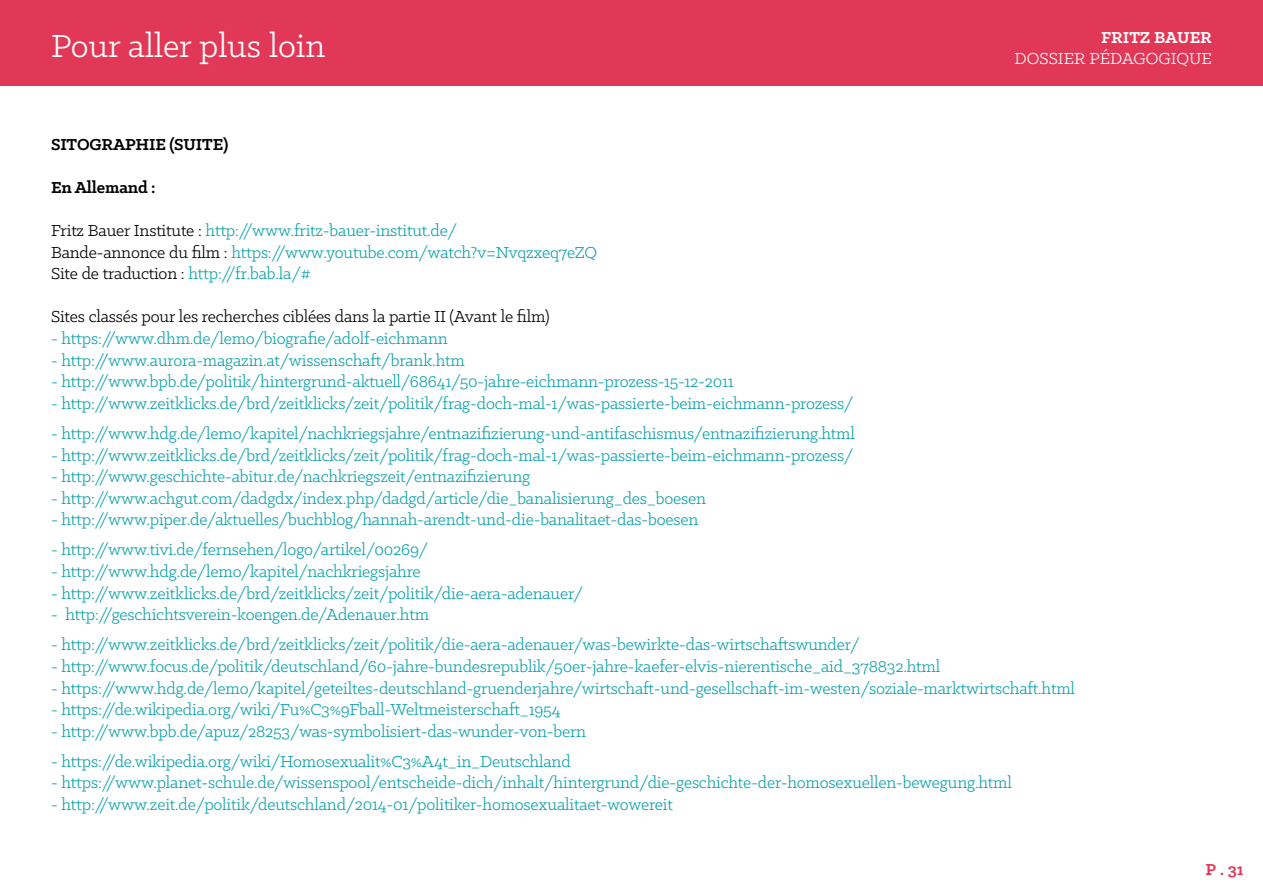
<style>
.page{position:relative;width:1263px;height:893px;background:#fff}
.page>*{position:absolute;margin:0;border:0;box-sizing:border-box;transform-origin:0 0}
.t1{font:36px "Klinic Slab";color:#fff}
.t2{font:18px/21.6px "Klinic Slab";letter-spacing:-.01em;color:#11a2ac}
.t3{font:18px "Klinic Slab";letter-spacing:-.01em;color:#000}
.t4{font:700 18px "Klinic Slab";letter-spacing:-.01em;color:#000}
.t5{font:18px "Klinic Slab";color:#fff}
.t6{font:700 18px "Klinic Slab";color:#fff}
.t7{font:700 18px "Klinic Slab";color:#e03856}
.s1{color:#000}
</style>
<div class="page">
<div style="left:0;top:0;width:1263px;height:85px;background:#e03856"></div>
<h1 class="t1" style="left:51px;top:23px;width:276px">Pour aller plus loin</h1>
<p class="t6" style="left:1101px;top:25px;width:112px">FRITZ BAUER</p>
<p class="t5" style="left:1015px;top:47px;width:199px">DOSSIER PÉDAGOGIQUE</p>
<p class="t4" style="left:51px;top:132px;width:179px">SITOGRAPHIE (SUITE)</p>
<p class="t4" style="left:51px;top:175px;width:106px">En Allemand :</p>
<p class="t2" style="left:51px;top:219px;width:548px"><span class="s1">Fritz Bauer Institute :</span> http://www.fritz-bauer-institut.de/<br><span class="s1">Bande-annonce du film :</span> https://www.youtube.com/watch?v=Nvqzxeq7eZQ<br><span class="s1">Site de traduction :</span> http://fr.bab.la/#</p>
<p class="t3" style="left:51px;top:305px;width:500px">Sites classés pour les recherches ciblées dans la partie II (Avant le film)</p>
<p class="t2" style="left:51px;top:327px;width:398px">- https://www.dhm.de/lemo/biografie/adolf-eichmann</p>
<p class="t2" style="left:51px;top:349px;width:415px">- http://www.aurora-magazin.at/wissenschaft/brank.htm</p>
<p class="t2" style="left:51px;top:370px;width:684px">- http://www.bpb.de/politik/hintergrund-aktuell/68641/50-jahre-eichmann-prozess-15-12-2011</p>
<p class="t2" style="left:51px;top:392px;width:804px">- http://www.zeitklicks.de/brd/zeitklicks/zeit/politik/frag-doch-mal-1/was-passierte-beim-eichmann-prozess/</p>
<p class="t2" style="left:51px;top:422px;width:805px">- http://www.hdg.de/lemo/kapitel/nachkriegsjahre/entnazifizierung-und-antifaschismus/entnazifizierung.html</p>
<p class="t2" style="left:51px;top:444px;width:804px">- http://www.zeitklicks.de/brd/zeitklicks/zeit/politik/frag-doch-mal-1/was-passierte-beim-eichmann-prozess/</p>
<p class="t2" style="left:51px;top:465px;width:481px">- http://www.geschichte-abitur.de/nachkriegszeit/entnazifizierung</p>
<p class="t2" style="left:51px;top:487px;width:656px">- http://www.achgut.com/dadgdx/index.php/dadgd/article/die_banalisierung_des_boesen</p>
<p class="t2" style="left:51px;top:508px;width:649px">- http://www.piper.de/aktuelles/buchblog/hannah-arendt-und-die-banalitaet-das-boesen</p>
<p class="t2" style="left:51px;top:539px;width:379px">- http://www.tivi.de/fernsehen/logo/artikel/00269/</p>
<p class="t2" style="left:51px;top:560px;width:371px">- http://www.hdg.de/lemo/kapitel/nachkriegsjahre</p>
<p class="t2" style="left:51px;top:582px;width:534px">- http://www.zeitklicks.de/brd/zeitklicks/zeit/politik/die-aera-adenauer/</p>
<p class="t2" style="left:51px;top:603px;width:380px">- http://geschichtsverein-koengen.de/Adenauer.htm</p>
<p class="t2" style="left:51px;top:633px;width:810px">- http://www.zeitklicks.de/brd/zeitklicks/zeit/politik/die-aera-adenauer/was-bewirkte-das-wirtschaftswunder/</p>
<p class="t2" style="left:51px;top:655px;width:891px">- http://www.focus.de/politik/deutschland/60-jahre-bundesrepublik/50er-jahre-kaefer-elvis-nierentische_aid_378832.html</p>
<p class="t2" style="left:51px;top:677px;width:1025px">- https://www.hdg.de/lemo/kapitel/geteiltes-deutschland-gruenderjahre/wirtschaft-und-gesellschaft-im-westen/soziale-marktwirtschaft.html</p>
<p class="t2" style="left:51px;top:698px;width:511px">- https://de.wikipedia.org/wiki/Fu%C3%9Fball-Weltmeisterschaft_1954</p>
<p class="t2" style="left:51px;top:720px;width:537px">- http://www.bpb.de/apuz/28253/was-symbolisiert-das-wunder-von-bern</p>
<p class="t2" style="left:51px;top:750px;width:521px">- https://de.wikipedia.org/wiki/Homosexualit%C3%A4t_in_Deutschland</p>
<p class="t2" style="left:51px;top:771px;width:962px">- https://www.planet-schule.de/wissenspool/entscheide-dich/inhalt/hintergrund/die-geschichte-der-homosexuellen-bewegung.html</p>
<p class="t2" style="left:51px;top:793px;width:623px">- http://www.zeit.de/politik/deutschland/2014-01/politiker-homosexualitaet-wowereit</p>
<p class="t7" style="left:1205px;top:857px;width:40px">P . 31</p>
</div>
